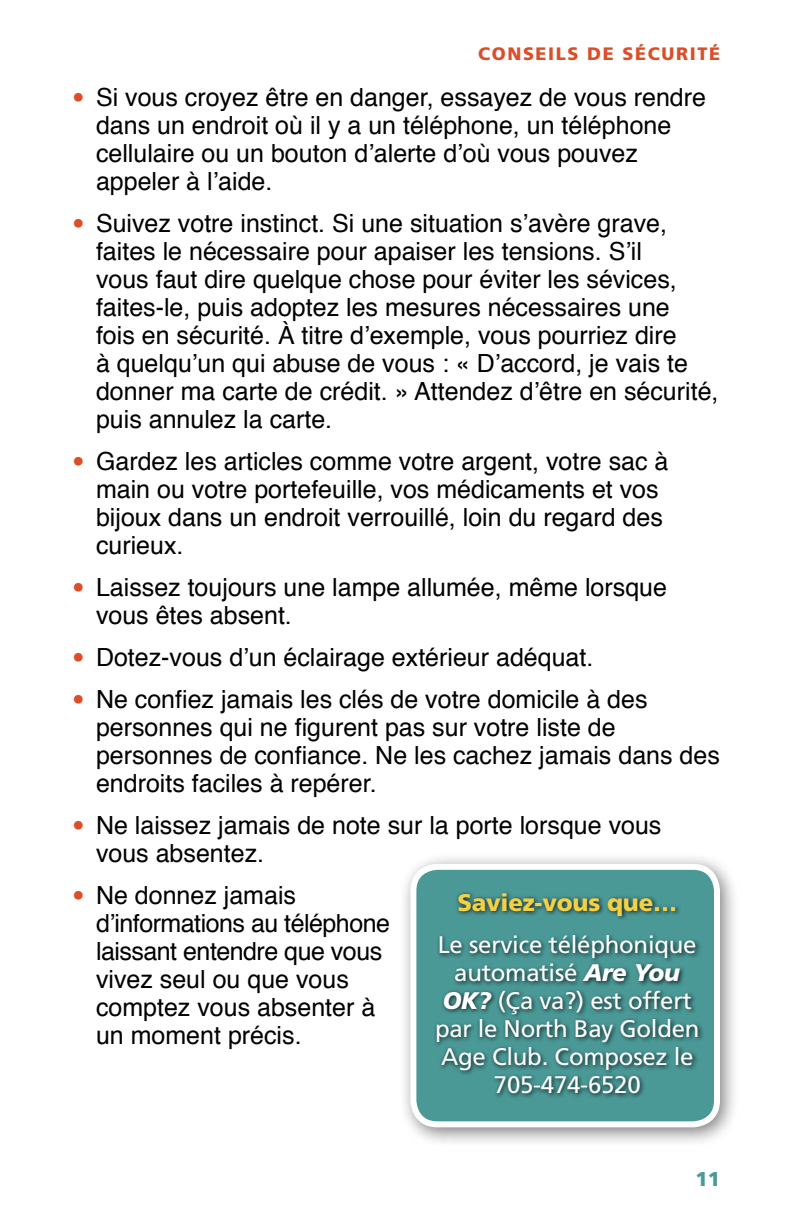
<style>
.page{position:relative;width:792px;height:1224px;background:#fff}
.page>*{position:absolute;margin:0;border:0;box-sizing:border-box;transform-origin:0 0}
.t1{font:25px/28px "Helvetica";color:#000}
.t2{font:24px/28px "Frutiger";letter-spacing:-.01em;color:#fff;text-align:center}
.t3{font:900 24px "Frutiger";letter-spacing:-.01em;color:#f4d044}
.t4{font:900 20px "Frutiger";color:#4a9997}
.t5{font:900 18px "Frutiger";letter-spacing:.09em;color:#dc4e28}
.s1{font-family:"Frutiger";color:#dc4e28}
.s2{font-weight:900;font-style:italic}
</style>
<div class="page">
<div style="left:399px;top:852px;width:342px;height:296px;background:#000;opacity:.5"></div>
<div style="left:413px;top:867px;width:304px;height:257px;background:#4a9997;border-radius:24px"></div>
<div style="left:410px;top:864px;width:310px;height:263px;border:6px solid #fff;border-radius:24px"></div>
<div style="left:434px;top:890px;width:270px;height:209px;background:#000;opacity:.75"></div>
<p class="t5" style="left:478px;top:43px;width:243px">CONSEILS DE SÉCURITÉ</p>
<p class="t1" style="left:96px;top:84px;width:612px;text-indent:-24px"><span class="s1">•</span> Si vous croyez être en danger, essayez de vous rendre dans un endroit où il y a un téléphone, un téléphone cellulaire ou un bouton d’alerte d’où vous pouvez appeler à l’aide.</p>
<p class="t1" style="left:96px;top:210px;width:624px;text-indent:-24px"><span class="s1">•</span> Suivez votre instinct. Si une situation s’avère grave, faites le nécessaire pour apaiser les tensions. S’il<br>vous faut dire quelque chose pour éviter les sévices, faites-le, puis adoptez les mesures nécessaires une<br>fois en sécurité. À titre d’exemple, vous pourriez dire<br>à quelqu’un qui abuse de vous : « D’accord, je vais te donner ma carte de crédit. » Attendez d’être en sécurité, puis annulez la carte.</p>
<p class="t1" style="left:96px;top:448px;width:574px;text-indent:-24px"><span class="s1">•</span> Gardez les articles comme votre argent, votre sac à main ou votre portefeuille, vos médicaments et vos bijoux dans un endroit verrouillé, loin du regard des curieux.</p>
<p class="t1" style="left:96px;top:574px;width:573px;text-indent:-24px"><span class="s1">•</span> Laissez toujours une lampe allumée, même lorsque vous êtes absent.</p>
<p class="t1" style="left:72px;top:644px;width:523px"><span class="s1">•</span> Dotez-vous d’un éclairage extérieur adéquat.</p>
<p class="t1" style="left:96px;top:686px;width:625px;text-indent:-24px"><span class="s1">•</span> Ne confiez jamais les clés de votre domicile à des personnes qui ne figurent pas sur votre liste de personnes de confiance. Ne les cachez jamais dans des endroits faciles à repérer.</p>
<p class="t1" style="left:96px;top:812px;width:567px;text-indent:-24px"><span class="s1">•</span> Ne laissez jamais de note sur la porte lorsque vous vous absentez.</p>
<p class="t1" style="left:96px;top:882px;width:296px;text-indent:-24px"><span class="s1">•</span> Ne donnez jamais d’informations au téléphone laissant entendre que vous vivez seul ou que vous comptez vous absenter à un moment précis.</p>
<p class="t3" style="left:457px;top:888px;width:221px">Saviez-vous que…</p>
<p class="t2" style="left:435px;top:931px;width:266px">Le service téléphonique automatisé <span class="s2">Are You<br>OK?</span> (Ça va?) est offert par le North Bay Golden<br>Age Club. Composez le<br>705-474-6520</p>
<p class="t4" style="left:696px;top:1167px;width:26px">11</p>
</div>
